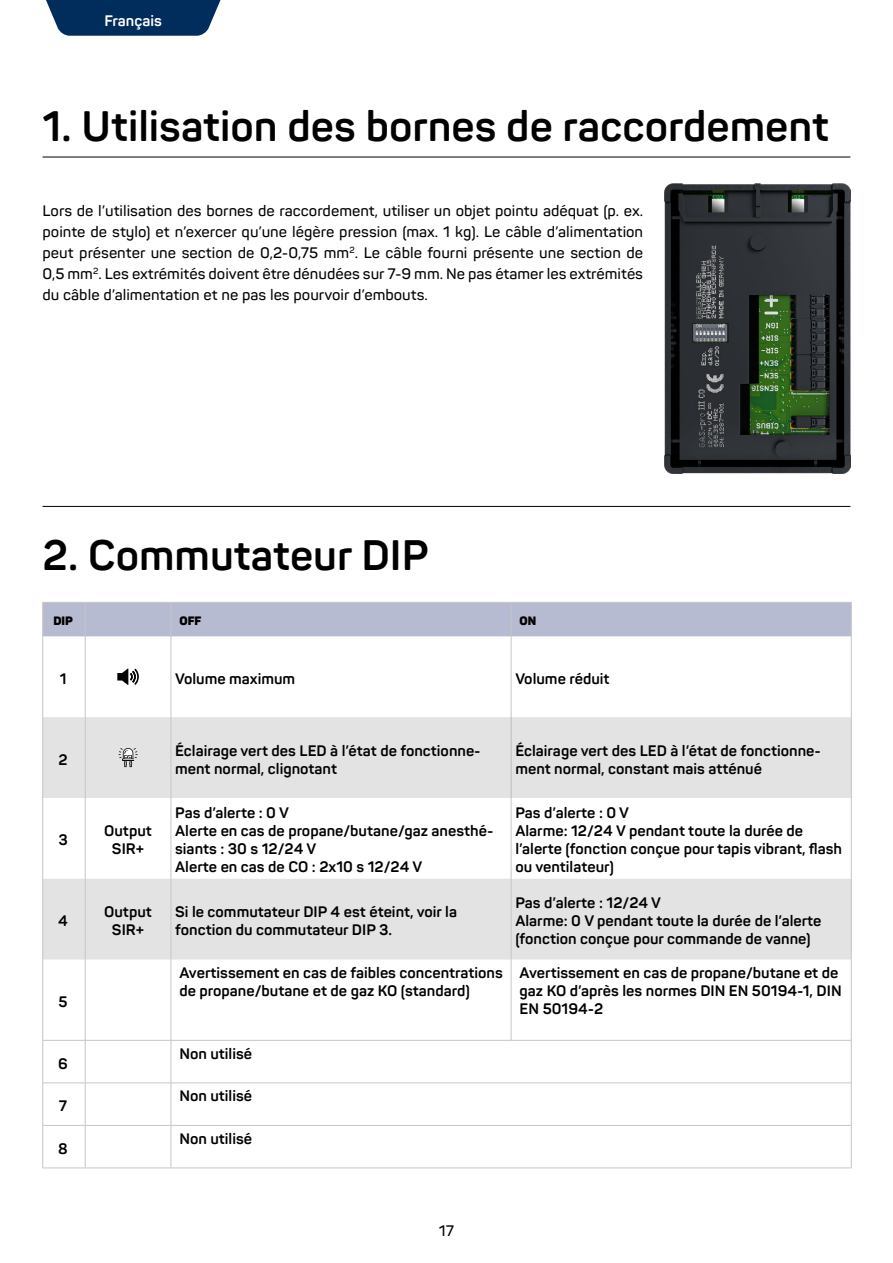
<style>
.page{position:relative;width:893px;height:1263px;background:#fff}
.page>*{position:absolute;margin:0;border:0;box-sizing:border-box;transform-origin:0 0}
.t1{font:700 42px "Panton";color:#000}
.t2{font:700 15px/18px "Panton";color:#000}
.t3{font:600 15px/21px "Panton";color:#000;text-align:justify}
.t4{font:700 15px "Panton";color:#fff}
.t5{font:900 12px "Panton";color:#000}
</style>
<div class="page">
<hr style="left:43px;top:157px;width:807px;height:1px;background:#000">
<hr style="left:43px;top:506px;width:807px;height:1px;background:#000">
<img style="left:664px;top:184px;width:186px;height:289px">
<div style="left:43px;top:603px;width:808px;height:33px;background:#b6bbd1"></div>
<svg style="left:43px;top:717px;width:808px;height:242px;fill:#e3e3e3"></svg>
<hr style="left:851px;top:1040px;width:1px;height:43px;background:#c5c6c6">
<hr style="left:851px;top:1083px;width:1px;height:42px;background:#c5c6c6">
<hr style="left:851px;top:1125px;width:1px;height:43px;background:#c5c6c6">
<hr style="left:851px;top:717px;width:1px;height:81px;background:#c5c6c6">
<hr style="left:171px;top:602px;width:1px;height:34px;background:#c5c6c6">
<hr style="left:171px;top:636px;width:1px;height:81px;background:#c5c6c6">
<hr style="left:171px;top:717px;width:1px;height:81px;background:#c5c6c6">
<hr style="left:171px;top:798px;width:1px;height:81px;background:#c5c6c6">
<hr style="left:171px;top:879px;width:1px;height:80px;background:#c5c6c6">
<hr style="left:171px;top:959px;width:1px;height:81px;background:#c5c6c6">
<hr style="left:171px;top:1040px;width:1px;height:43px;background:#c5c6c6">
<hr style="left:171px;top:1083px;width:1px;height:42px;background:#c5c6c6">
<hr style="left:171px;top:1125px;width:1px;height:43px;background:#c5c6c6">
<hr style="left:85px;top:1040px;width:86px;height:1px;background:#c5c6c6">
<hr style="left:171px;top:1040px;width:340px;height:1px;background:#c5c6c6">
<hr style="left:511px;top:1040px;width:340px;height:1px;background:#c5c6c6">
<hr style="left:85px;top:1082px;width:86px;height:1px;background:#c5c6c6">
<hr style="left:171px;top:1082px;width:340px;height:1px;background:#c5c6c6">
<hr style="left:511px;top:1082px;width:340px;height:1px;background:#c5c6c6">
<hr style="left:85px;top:1125px;width:86px;height:1px;background:#c5c6c6">
<hr style="left:171px;top:1125px;width:340px;height:1px;background:#c5c6c6">
<hr style="left:511px;top:1125px;width:340px;height:1px;background:#c5c6c6">
<hr style="left:85px;top:1168px;width:86px;height:1px;background:#c5c6c6">
<hr style="left:171px;top:1168px;width:340px;height:1px;background:#c5c6c6">
<hr style="left:511px;top:1168px;width:340px;height:1px;background:#c5c6c6">
<hr style="left:42px;top:602px;width:1px;height:34px;background:#c5c6c6">
<hr style="left:85px;top:602px;width:1px;height:34px;background:#c5c6c6">
<hr style="left:42px;top:636px;width:1px;height:81px;background:#c5c6c6">
<hr style="left:85px;top:636px;width:1px;height:81px;background:#c5c6c6">
<hr style="left:42px;top:717px;width:1px;height:81px;background:#c5c6c6">
<hr style="left:85px;top:717px;width:1px;height:81px;background:#c5c6c6">
<hr style="left:42px;top:798px;width:1px;height:81px;background:#c5c6c6">
<hr style="left:85px;top:798px;width:1px;height:81px;background:#c5c6c6">
<hr style="left:42px;top:879px;width:1px;height:80px;background:#c5c6c6">
<hr style="left:85px;top:879px;width:1px;height:80px;background:#c5c6c6">
<hr style="left:42px;top:959px;width:1px;height:81px;background:#c5c6c6">
<hr style="left:85px;top:959px;width:1px;height:81px;background:#c5c6c6">
<hr style="left:43px;top:1040px;width:42px;height:1px;background:#c5c6c6">
<hr style="left:42px;top:1040px;width:1px;height:43px;background:#c5c6c6">
<hr style="left:85px;top:1040px;width:1px;height:43px;background:#c5c6c6">
<hr style="left:43px;top:1082px;width:42px;height:1px;background:#c5c6c6">
<hr style="left:42px;top:1083px;width:1px;height:42px;background:#c5c6c6">
<hr style="left:85px;top:1083px;width:1px;height:42px;background:#c5c6c6">
<hr style="left:43px;top:1125px;width:42px;height:1px;background:#c5c6c6">
<hr style="left:42px;top:1125px;width:1px;height:43px;background:#c5c6c6">
<hr style="left:85px;top:1125px;width:1px;height:43px;background:#c5c6c6">
<hr style="left:43px;top:1168px;width:42px;height:1px;background:#c5c6c6">
<hr style="left:511px;top:602px;width:1px;height:34px;background:#c5c6c6">
<hr style="left:851px;top:602px;width:1px;height:34px;background:#c5c6c6">
<hr style="left:511px;top:636px;width:1px;height:81px;background:#c5c6c6">
<hr style="left:851px;top:636px;width:1px;height:81px;background:#c5c6c6">
<hr style="left:511px;top:798px;width:1px;height:81px;background:#c5c6c6">
<hr style="left:851px;top:798px;width:1px;height:81px;background:#c5c6c6">
<hr style="left:511px;top:879px;width:1px;height:80px;background:#c5c6c6">
<hr style="left:851px;top:879px;width:1px;height:80px;background:#c5c6c6">
<hr style="left:511px;top:959px;width:1px;height:81px;background:#c5c6c6">
<hr style="left:851px;top:959px;width:1px;height:81px;background:#c5c6c6">
<hr style="left:43px;top:602px;width:42px;height:1px;background:#c5c6c6">
<hr style="left:85px;top:602px;width:86px;height:1px;background:#c5c6c6">
<hr style="left:171px;top:602px;width:340px;height:1px;background:#c5c6c6">
<hr style="left:511px;top:602px;width:340px;height:1px;background:#c5c6c6">
<hr style="left:511px;top:717px;width:1px;height:81px;background:#bbbcbc">
<svg style="left:117px;top:668px;width:22px;height:17px"></svg>
<svg style="left:119px;top:748px;width:19px;height:19px"></svg>
<svg style="left:46px;top:0;width:175px;height:36px;background:#19426c"></svg>
<p class="t4" style="left:105px;top:11px;width:59px">Français</p>
<h1 class="t1" style="left:43px;top:100px;width:788px">1. Utilisation des bornes de raccordement</h1>
<p class="t3" style="left:43px;top:200px;width:602px">Lors de l’utilisation des bornes de raccordement, utiliser un objet pointu adéquat (p. ex. pointe de stylo) et n’exercer qu’une légère pression (max. 1 kg). Le câble d’alimentation peut présenter une section de 0,2-0,75 mm<sup>2</sup>. Le câble fourni présente une section de 0,5 mm<sup>2</sup>. Les extrémités doivent être dénudées sur 7-9 mm. Ne pas étamer les extrémités du câble d’alimentation et ne pas les pourvoir d’embouts.</p>
<h1 class="t1" style="left:43px;top:529px;width:388px">2. Commutateur DIP</h1>
<p class="t5" style="left:53px;top:613px;width:21px">DIP</p>
<p class="t5" style="left:179px;top:613px;width:24px">OFF</p>
<p class="t5" style="left:520px;top:613px;width:18px">ON</p>
<p class="t2" style="left:60px;top:669px;width:8px">1</p>
<p class="t2" style="left:175px;top:669px;width:122px">Volume maximum</p>
<p class="t2" style="left:515px;top:669px;width:96px">Volume réduit</p>
<p class="t2" style="left:58px;top:750px;width:11px">2</p>
<p class="t2" style="left:175px;top:741px;width:307px">Éclairage vert des LED à l’état de fonctionne&shy;ment normal, clignotant</p>
<p class="t2" style="left:515px;top:741px;width:307px">Éclairage vert des LED à l’état de fonctionne&shy;ment normal, constant mais atténué</p>
<p class="t2" style="left:58px;top:831px;width:11px">3</p>
<p class="t2" style="left:104px;top:822px;width:49px;text-align:center">Output<br>SIR+</p>
<p class="t2" style="left:175px;top:804px;width:320px">Pas d’alerte : 0 V<br>Alerte en cas de propane/butane/gaz anesthé&shy;siants : 30 s 12/24 V<br>Alerte en cas de CO : 2x10 s 12/24 V</p>
<p class="t2" style="left:515px;top:804px;width:328px">Pas d’alerte : 0 V<br>Alarme: 12/24 V pendant toute la durée de l’alerte (fonction conçue pour tapis vibrant, flash ou ventilateur)</p>
<p class="t2" style="left:58px;top:912px;width:11px">4</p>
<p class="t2" style="left:104px;top:903px;width:49px;text-align:center">Output<br>SIR+</p>
<p class="t2" style="left:175px;top:903px;width:283px">Si le commutateur DIP 4 est éteint, voir la fonction du commutateur DIP 3.</p>
<p class="t2" style="left:515px;top:894px;width:308px">Pas d’alerte : 12/24 V<br>Alarme: 0 V pendant toute la durée de l’alerte (fonction conçue pour commande de vanne)</p>
<p class="t2" style="left:59px;top:992px;width:11px">5</p>
<p class="t2" style="left:58px;top:1054px;width:11px">6</p>
<p class="t2" style="left:59px;top:1097px;width:10px">7</p>
<p class="t2" style="left:58px;top:1139px;width:11px">8</p>
<p class="t2" style="left:179px;top:963px;width:325px">Avertissement en cas de faibles concentrations de propane/butane et de gaz KO (standard)</p>
<p class="t2" style="left:520px;top:963px;width:324px">Avertissement en cas de propane/butane et de gaz KO d’après les normes DIN EN 50194-1, DIN<br>EN 50194-2</p>
<p class="t2" style="left:179px;top:1044px;width:74px">Non utilisé</p>
<p class="t2" style="left:179px;top:1087px;width:74px">Non utilisé</p>
<p class="t2" style="left:179px;top:1129px;width:74px">Non utilisé</p>
<p class="t3" style="left:439px;top:1220px;width:17px">17</p>
</div>
